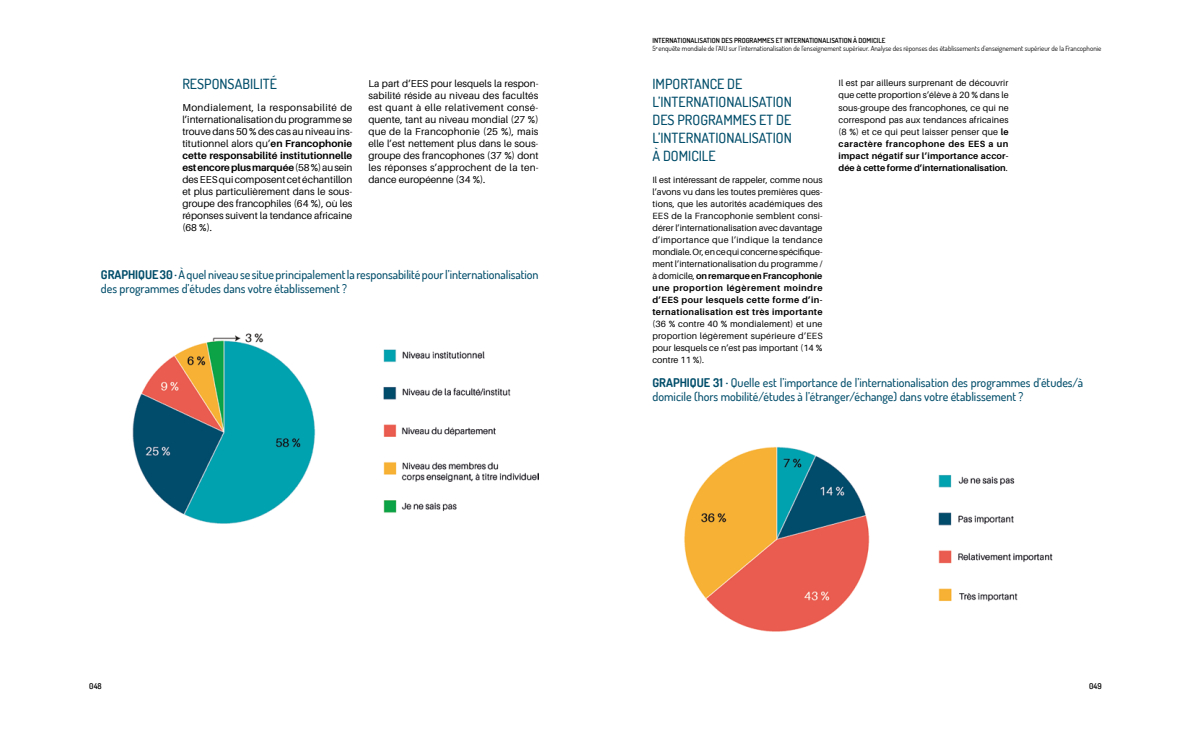
<style>
.page{position:relative;width:1191px;height:738px;background:#fff}
.page>*{position:absolute;margin:0;border:0;box-sizing:border-box;transform-origin:0 0}
.t1{font:500 14px/18px "Dosis";color:#004d6a}
.t2{font:500 12px/14.4px "Dosis";color:#004d6a}
.t3{font:10px/12px "Aileron";color:#000;text-align:justify}
.t4{font:9px/12px "Aileron";color:#000;text-align:justify}
.t5{font:600 8px "Dosis";color:#000}
.t6{font:7px/8.4px "Dosis";color:#000}
.s1{font-weight:700}
.s2{font-weight:600}
</style>
<div class="page">
<img style="left:132px;top:333px;width:406px;height:190px">
<img style="left:684px;top:446px;width:369px;height:185px">
<h1 class="t1" style="left:182px;top:74px;width:96px">RESPONSABILITÉ</h1>
<p class="t3" style="left:182px;top:101px;width:172px">Mondialement, la responsabilité de l’internationalisation du programme se trouve dans 50 % des cas au niveau ins&shy;titutionnel alors qu’<span class="s1">en Francophonie cette responsabilité institutionnelle est encore plus marquée</span> (58%) au sein des EES qui composent cet échantillon et plus particulièrement dans le sous&shy;groupe des francophiles (64 %), où les réponses suivent la tendance africaine (68 %).</p>
<p class="t3" style="left:368px;top:77px;width:172px">La part d’EES pour lesquels la respon&shy;sabilité réside au niveau des facultés est quant à elle relativement consé&shy;quente, tant au niveau mondial (27 %) que de la Francophonie (25 %), mais elle l’est nettement plus dans le sous&shy;groupe des francophones (37 %) dont les réponses s’approchent de la ten&shy;dance européenne (34 %).</p>
<h2 class="t2" style="left:101px;top:267px;width:439px"><span class="s1">GRAPHIQUE 30 ·</span>À quel niveau se situe principalement la responsabilité pour l’internationalisation des programmes d’études dans votre établissement ?</h2>
<p class="t6" style="left:652px;top:36px;width:450px"><span class="s2">INTERNATIONALISATION DES PROGRAMMES ET INTERNATIONALISATION À DOMICILE<br></span>5<sup>e</sup> enquête mondiale de l'AIU sur l'internationalisation de l'enseignement supérieur. Analyse des réponses des établissements d'enseignement supérieur de la Francophonie</p>
<h1 class="t1" style="left:652px;top:74px;width:141px">IMPORTANCE DE<br>L’INTERNATIONALISATION<br>DES PROGRAMMES ET DE<br>L’INTERNATIONALISATION<br>À DOMICILE</h1>
<p class="t4" style="left:652px;top:173px;width:172px">Il est intéressant de rappeler, comme nous l’avons vu dans les toutes premières ques&shy;tions, que les autorités académiques des EES de la Francophonie semblent consi&shy;dérer l’internationalisation avec davantage d’importance que l’indique la tendance mondiale. Or, en ce qui concerne spécifique&shy;ment l’internationalisation du programme / à domicile, <span class="s1">on remarque en Francophonie une proportion légèrement moindre d’EES pour lesquels cette forme d’in&shy;ternationalisation est très importante</span></p>
<p class="t4" style="left:652px;top:317px;width:172px">(36 % contre 40 % mondialement) et une proportion légèrement supérieure d’EES pour lesquels ce n’est pas important (14 % contre 11 %).</p>
<p class="t4" style="left:838px;top:77px;width:172px">Il est par ailleurs surprenant de découvrir que cette proportion s’élève à 20 % dans le sous-groupe des francophones, ce qui ne correspond pas aux tendances africaines (8 %) et ce qui peut laisser penser que <span class="s1">le caractère francophone des EES a un impact négatif sur l’importance accor&shy;dée à cette forme d’internationalisation</span>.</p>
<h2 class="t2" style="left:652px;top:375px;width:432px"><span class="s1">GRAPHIQUE 31 ·</span> Quelle est l’importance de l’internationalisation des programmes d’études/à domicile (hors mobilité/études à l’étranger/échange) dans votre établissement ?</h2>
<p class="t5" style="left:89px;top:680px;width:14px">048</p>
<p class="t5" style="left:1089px;top:680px;width:14px">049</p>
</div>
